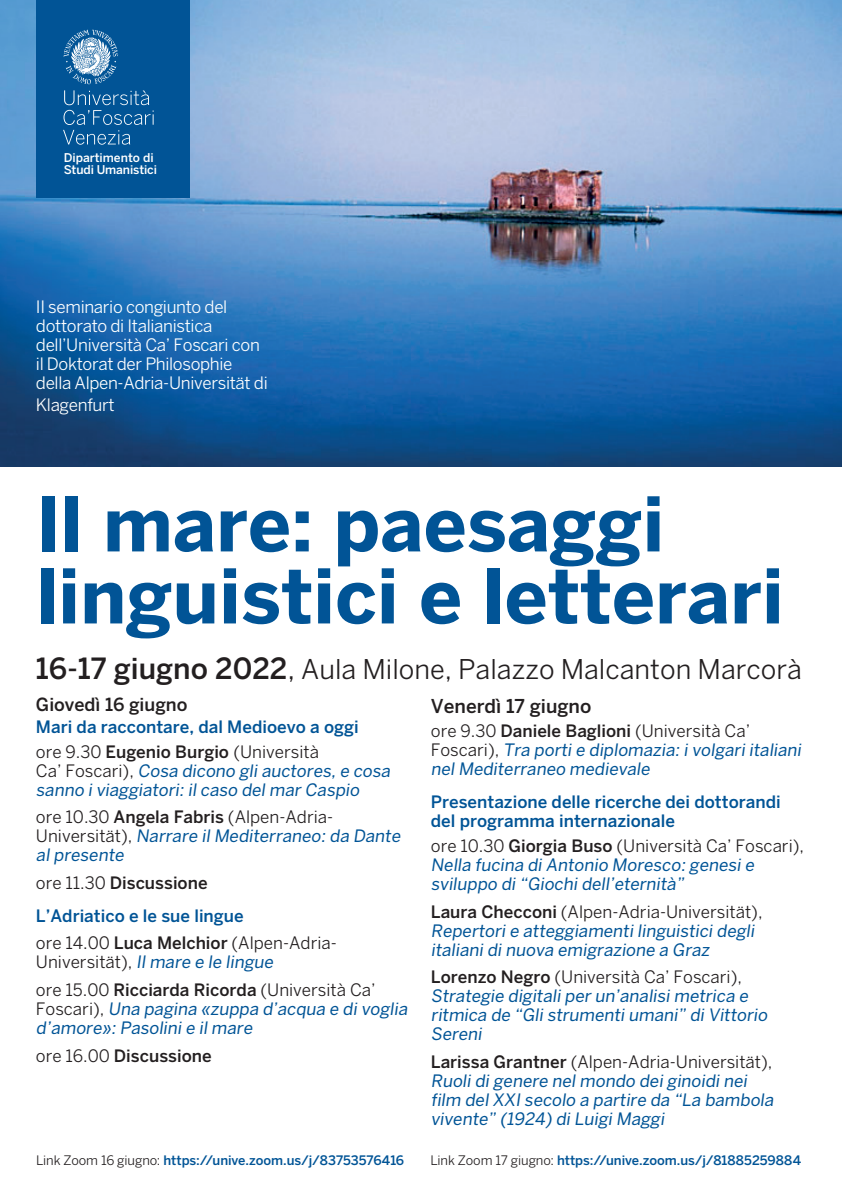
<style>
.page{position:relative;width:842px;height:1191px;background:#fff}
.page>*{position:absolute;margin:0;border:0;box-sizing:border-box;transform-origin:0 0}
.t1{font:700 75px/72px "Benton Sans";color:#015496}
.t2{font:27px "Benton Sans";color:#231f20}
.t3{font:500 19px "Benton Sans";color:#231f20}
.t4{font:500 18px "Benton Sans";color:#231f20}
.t5{font:17px/19px "Benton Sans";color:#015496}
.t6{font:500 17px/24.7px "Benton Sans";color:#015496}
.t7{font:17px/19px "Benton Sans";letter-spacing:-.02em;color:#fff}
.t8{font:17px/19px "Benton Sans";color:#231f20}
.t9{font:500 17px "Benton Sans";color:#231f20}
.t10{font:500 13px "Benton Sans";letter-spacing:-.005em;color:#015496}
.t11{font:500 12px/12px "Benton Sans";letter-spacing:-.01em;color:#fff}
.s1{font-weight:500;font-size:29px}
.s2{font-size:29px}
.s3{font-weight:400;color:#231f20}
.s4{color:#231f20}
.s5{font-weight:500;color:#231f20}
.s6{font-weight:500}
.s7{color:#015496}
.s8{font-weight:400}
</style>
<div class="page">
<img style="left:0;top:0;width:842px;height:466px">
<div style="left:36px;top:0;width:153px;height:197px;background:#015496"></div>
<svg style="left:64px;top:30px;width:54px;height:54px"></svg>
<svg style="left:63px;top:90px;width:91px;height:55px"></svg>
<p class="t11" style="left:64px;top:151px;width:95px">Dipartimento di<br>Studi Umanistici</p>
<p class="t7" style="left:36px;top:297px;width:233px">II seminario congiunto del dottorato di Italianistica dell’Università Ca’ Foscari con il Doktorat der Philosophie della Alpen-Adria-Universität di</p>
<p class="t7" style="left:36px;top:395px;width:80px">Klagenfurt</p>
<h1 class="t1" style="left:36px;top:487px;width:749px">Il mare: paesaggi linguistici e letterari</h1>
<h2 class="t2" style="left:36px;top:653px;width:767px"><span class="s1">16-17 giugno 2022</span><span class="s2">,</span> Aula Milone, Palazzo Malcanton Marcorà</h2>
<p class="t4" style="left:36px;top:693px;width:153px">Giovedì 16 giugno</p>
<p class="t6" style="left:36px;top:714px;width:324px">Mari da raccontare, dal Medioevo a oggi <span class="s3">ore 9.30</span> <span class="s4">Eugenio Burgio</span> <span class="s3">(Università</span></p>
<p class="t5" style="left:36px;top:760px;width:359px"><span class="s4">C a ’ F o s c a r i ) ,</span> Cosa dicono gli auctores, e cosa sanno i viaggiatori: il caso del mar Caspio</p>
<p class="t5" style="left:36px;top:807px;width:369px"><span class="s4">ore 10.30</span> <span class="s5">Angela Fabris</span> <span class="s4">(Alpen-Adria-<br>U n i ve rs i t ä t ) ,</span> Narrare il Mediterraneo: da Dante al presente</p>
<p class="t6" style="left:36px;top:865px;width:209px;line-height:33.2px"><span class="s3">ore 11.30</span> <span class="s4">Discussione<br></span>L’Adriatico e le sue lingue</p>
<p class="t8" style="left:36px;top:933px;width:302px">ore 14.00 <span class="s6">Luca Melchior</span> (Alpen-Adria-<br>Universität), <span class="s7">Il mare e le lingue</span></p>
<p class="t5" style="left:36px;top:980px;width:376px"><span class="s4">ore 15.00</span> <span class="s5">Ricciarda Ricorda</span> <span class="s4">(Università Ca’<br>F o s c a r i ) ,</span> Una pagina «zuppa d’acqua e di voglia d’amore»: Pasolini e il mare</p>
<p class="t9" style="left:36px;top:1046px;width:177px"><span class="s8">ore 16.00</span> Discussione</p>
<p class="t3" style="left:431px;top:694px;width:162px">Venerdì 17 giugno</p>
<p class="t5" style="left:431px;top:721px;width:375px"><span class="s4">ore 9.30</span> <span class="s5">Daniele Baglioni</span> <span class="s4">(Università Ca’<br>F o s c a r i ) ,</span> Tra porti e diplomazia: i volgari italiani nel Mediterraneo medievale</p>
<p class="t6" style="left:431px;top:792px;width:351px;line-height:19px">Presentazione delle ricerche dei dottorandi del programma internazionale</p>
<p class="t5" style="left:431px;top:836px;width:375px"><span class="s4">ore 10.30</span> <span class="s5">Giorgia Buso</span> <span class="s4">(Università Ca’ Foscari),<br></span>Nella fucina di Antonio Moresco: genesi e sviluppo di “Giochi dell’eternità”</p>
<p class="t5" style="left:431px;top:901px;width:333px"><span class="s5">Laura Checconi</span> <span class="s4">(Alpen-Adria-Universität),<br></span>Repertori e atteggiamenti linguistici degli italiani di nuova emigrazione a Graz</p>
<p class="t5" style="left:431px;top:967px;width:341px"><span class="s5">Lorenzo Negro</span> <span class="s4">(Università Ca’ Foscari), </span>Strategie digitali per un’analisi metrica e ritmica de “Gli strumenti umani” di Vittorio Sereni</p>
<p class="t5" style="left:431px;top:1051px;width:347px"><span class="s5">Larissa Grantner</span> <span class="s4">(Alpen-Adria-Universität), </span>Ruoli di genere nel mondo dei ginoidi nei film del XXI secolo a partire da “La bambola vivente” (1924) di Luigi Maggi</p>
<p class="t10" style="left:36px;top:1152px;width:370px"><span class="s3">Link Zoom 16 giugno:</span> https://unive.zoom.us/j/83753576416</p>
<p class="t10" style="left:430px;top:1152px;width:372px"><span class="s3">Link Zoom 17 giugno:</span> https://unive.zoom.us/j/81885259884</p>
</div>
